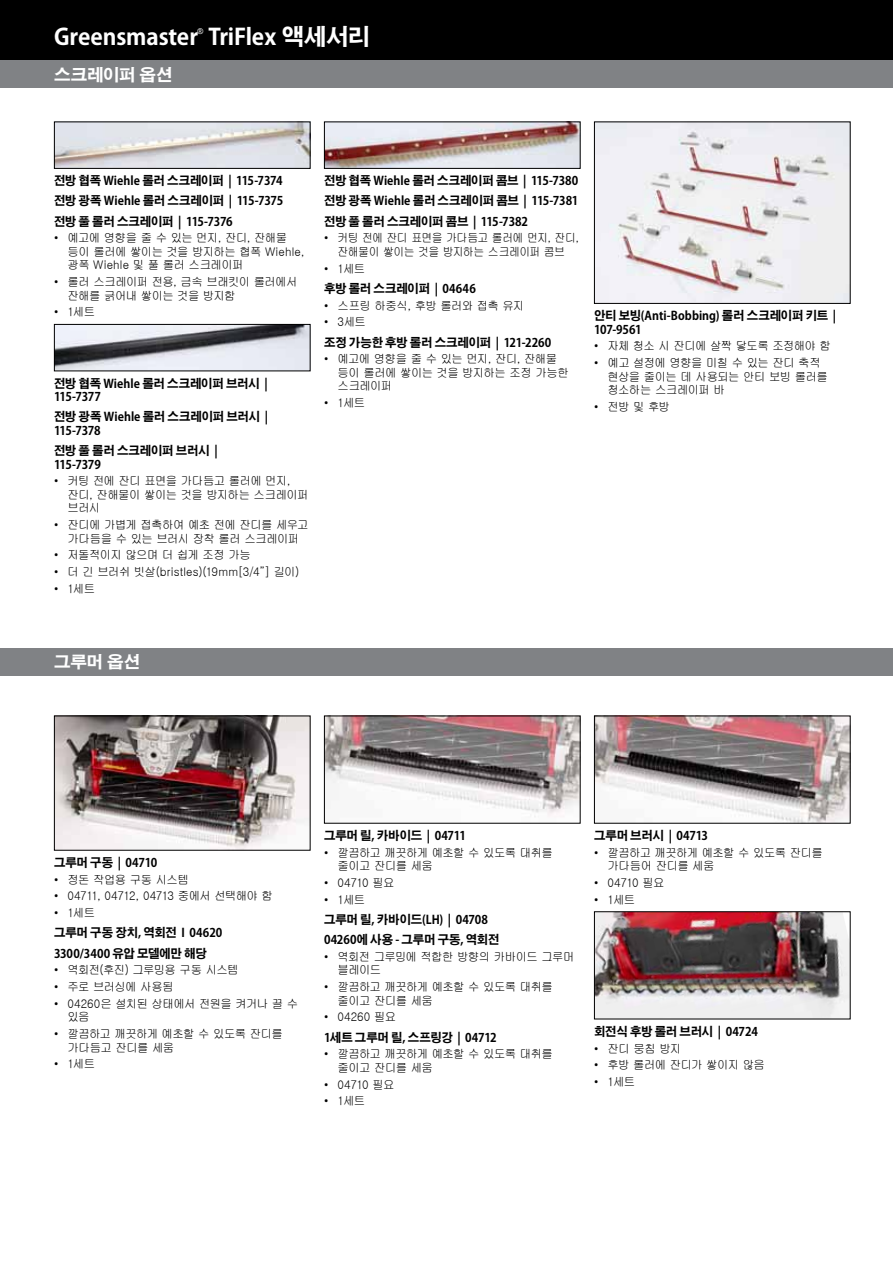
<style>
.page{position:relative;width:893px;height:1263px;background:#fff}
.page>*{position:absolute;margin:0;border:0;box-sizing:border-box;transform-origin:0 0}
.t1{font:700 22.5px "Adobe Gothic Std";letter-spacing:-.005em;color:#fff}
.t2{font:700 16.5px "Adobe Gothic Std";letter-spacing:-.005em;color:#fff}
.t3{font:12px/13.5px "Gulim";letter-spacing:-.055em;color:#000;scale:.95 1}
.t4{font:700 12px/20.2px "Adobe Gothic Std";letter-spacing:-.015em;color:#000;scale:.95 1}
.t5{font:12px "Gulim";letter-spacing:.01em;color:#000;scale:.95 1}
.t6{font:700 12px "Adobe Gothic Std";letter-spacing:.005em;color:#000;scale:.95 1}
.t7{font:7.8px "Arial";color:#fff}
</style>
<div class="page">
<div style="left:0;top:0;width:893px;height:61px;background:#000"></div>
<div style="left:0;top:61px;width:893px;height:27px;background:#808285"></div>
<img style="left:56px;top:124px;width:252px;height:43px">
<div style="left:54px;top:122px;width:256px;height:47px;border:1px solid #000"></div>
<img style="left:596px;top:124px;width:252px;height:178px">
<div style="left:594px;top:122px;width:256px;height:182px;border:1px solid #000"></div>
<img style="left:56px;top:326px;width:252px;height:43px">
<div style="left:54px;top:324px;width:256px;height:47px;border:1px solid #000"></div>
<img style="left:326px;top:124px;width:252px;height:43px">
<div style="left:324px;top:122px;width:256px;height:47px;border:1px solid #000"></div>
<img style="left:56px;top:718px;width:252px;height:130px">
<div style="left:54px;top:716px;width:256px;height:134px;border:1px solid #000"></div>
<img style="left:326px;top:718px;width:252px;height:99px">
<div style="left:0;top:648px;width:893px;height:27px;background:#808285"></div>
<img style="left:596px;top:718px;width:252px;height:104px">
<img style="left:596px;top:913px;width:252px;height:104px">
<div style="left:594px;top:911px;width:256px;height:108px;border:1px solid #000"></div>
<h1 class="t1" style="left:54px;top:23px;width:146px">Greensmaster</h1>
<p class="t7" style="left:197px;top:26px;width:7px">®</p>
<h1 class="t1" style="left:209px;top:23px;width:163px">TriFlex 액세서리</h1>
<h2 class="t2" style="left:54px;top:65px;width:120px">스크레이퍼 옵션</h2>
<p class="t4" style="left:54px;top:171px;width:243px;text-align:justify">전방 협폭 Wiehle 롤러 스크레이퍼 | 115-7374 전방 광폭 Wiehle 롤러 스크레이퍼 | 115-7375 전방 풀 롤러 스크레이퍼 | 115-7376</p>
<p class="t3" style="left:67px;top:231px;width:251px;text-indent:-13px">• 예고에 영향을 줄 수 있는 먼지, 잔디, 잔해물 등이 롤러에 쌓이는 것을 방지하는 협폭 Wiehle, 광폭 Wiehle 및 풀 롤러 스크레이퍼</p>
<p class="t3" style="left:68px;top:275px;width:243px;text-indent:-14px">• 롤러 스크레이퍼 전용, 금속 브래킷이 롤러에서 잔해를 긁어내 쌓이는 것을 방지함</p>
<p class="t3" style="left:54px;top:305px;width:45px">• 1세트</p>
<p class="t4" style="left:54px;top:377px;width:227px;line-height:13.5px">전방 협폭 Wiehle 롤러 스크레이퍼 브러시 |<br>115-7377</p>
<p class="t4" style="left:54px;top:411px;width:227px;line-height:13.5px">전방 광폭 Wiehle 롤러 스크레이퍼 브러시 |<br>115-7378</p>
<p class="t4" style="left:54px;top:444px;width:174px;line-height:13.5px">전방 풀 롤러 스크레이퍼 브러시 |<br>115-7379</p>
<p class="t3" style="left:68px;top:474px;width:255px;text-indent:-13px">• 커팅 전에 잔디 표면을 가다듬고 롤러에 먼지, 잔디, 잔해물이 쌓이는 것을 방지하는 스크레이퍼 브러시</p>
<p class="t3" style="left:54px;top:518px;width:269px;text-align:center">• 잔디에 가볍게 접촉하여 예초 전에 잔디를 세우고 가다듬을 수 있는 브러시 장착 롤러 스크레이퍼</p>
<p class="t3" style="left:54px;top:548px;width:209px">• 저돌적이지 않으며 더 쉽게 조정 가능</p>
<p class="t5" style="left:54px;top:566px;width:260px">• 더 긴 브러쉬 빗살(bristles)(19mm[3/4”] 길이)</p>
<p class="t3" style="left:54px;top:582px;width:45px">• 1세트</p>
<p class="t4" style="left:324px;top:171px;width:269px;text-align:justify">전방 협폭 Wiehle 롤러 스크레이퍼 콤브 | 115-7380 전방 광폭 Wiehle 롤러 스크레이퍼 콤브 | 115-7381 전방 풀 롤러 스크레이퍼 콤브 | 115-7382</p>
<p class="t3" style="left:324px;top:231px;width:270px;text-align:center">• 커팅 전에 잔디 표면을 가다듬고 롤러에 먼지, 잔디, 잔해물이 쌓이는 것을 방지하는 스크레이퍼 콤브</p>
<p class="t3" style="left:324px;top:262px;width:45px">• 1세트</p>
<p class="t6" style="left:324px;top:281px;width:161px">후방 롤러 스크레이퍼 | 04646</p>
<p class="t3" style="left:324px;top:299px;width:212px">• 스프링 하중식, 후방 롤러와 접촉 유지</p>
<p class="t3" style="left:324px;top:315px;width:46px">• 3세트</p>
<p class="t4" style="left:324px;top:332px;width:241px">조정 가능한 후방 롤러 스크레이퍼 | 121-2260</p>
<p class="t3" style="left:337px;top:352px;width:245px;text-indent:-13px">• 예고에 영향을 줄 수 있는 먼지, 잔디, 잔해물 등이 롤러에 쌓이는 것을 방지하는 조정 가능한 스크레이퍼</p>
<p class="t3" style="left:324px;top:396px;width:45px">• 1세트</p>
<p class="t4" style="left:594px;top:309px;width:256px;line-height:13.5px">안티 보빙(Anti-Bobbing) 롤러 스크레이퍼 키트 |<br>107-9561</p>
<p class="t3" style="left:594px;top:339px;width:251px">• 자체 청소 시 잔디에 살짝 닿도록 조정해야 함</p>
<p class="t3" style="left:607px;top:356px;width:233px;text-indent:-13px">• 예고 설정에 영향을 미칠 수 있는 잔디 축적 현상을 줄이는 데 사용되는 안티 보빙 롤러를 청소하는 스크레이퍼 바</p>
<p class="t3" style="left:594px;top:400px;width:82px">• 전방 및 후방</p>
<h2 class="t2" style="left:54px;top:652px;width:88px">그루머 옵션</h2>
<p class="t4" style="left:54px;top:853px;width:110px">그루머 구동 | 04710</p>
<p class="t3" style="left:54px;top:873px;width:143px">• 정돈 작업용 구동 시스템</p>
<p class="t3" style="left:54px;top:889px;width:232px">• 04711, 04712, 04713 중에서 선택해야 함</p>
<p class="t3" style="left:54px;top:906px;width:45px">• 1세트</p>
<p class="t4" style="left:54px;top:923px;width:179px">그루머 구동 장치, 역회전 I 04620<br>3300/3400 유압 모델에만 해당</p>
<p class="t3" style="left:54px;top:963px;width:196px">• 역회전(후진) 그루밍용 구동 시스템</p>
<p class="t3" style="left:54px;top:980px;width:128px">• 주로 브러싱에 사용됨</p>
<p class="t3" style="left:68px;top:997px;width:244px;text-indent:-14px">• 04260은 설치된 상태에서 전원을 켜거나 끌 수 있음</p>
<p class="t3" style="left:68px;top:1027px;width:228px;text-indent:-13px">• 깔끔하고 깨끗하게 예초할 수 있도록 잔디를 가다듬고 잔디를 세움</p>
<p class="t3" style="left:54px;top:1057px;width:45px">• 1세트</p>
<p class="t4" style="left:324px;top:826px;width:151px">그루머 릴, 카바이드 | 04711</p>
<p class="t3" style="left:338px;top:846px;width:228px;text-indent:-13px">• 깔끔하고 깨끗하게 예초할 수 있도록 대취를 줄이고 잔디를 세움</p>
<p class="t3" style="left:324px;top:876px;width:76px">• 04710 필요</p>
<p class="t3" style="left:324px;top:893px;width:45px">• 1세트</p>
<p class="t4" style="left:324px;top:910px;width:186px">그루머 릴, 카바이드(LH) | 04708<br>04260에 사용 - 그루머 구동, 역회전</p>
<p class="t3" style="left:338px;top:950px;width:251px;text-indent:-13px">• 역회전 그루밍에 적합한 방향의 카바이드 그루머 블레이드</p>
<p class="t3" style="left:338px;top:980px;width:228px;text-indent:-13px">• 깔끔하고 깨끗하게 예초할 수 있도록 대취를 줄이고 잔디를 세움</p>
<p class="t3" style="left:324px;top:1010px;width:77px">• 04260 필요</p>
<p class="t4" style="left:324px;top:1027px;width:183px">1세트 그루머 릴, 스프링강 | 04712</p>
<p class="t3" style="left:338px;top:1047px;width:228px;text-indent:-13px">• 깔끔하고 깨끗하게 예초할 수 있도록 대취를 줄이고 잔디를 세움</p>
<p class="t3" style="left:324px;top:1078px;width:76px">• 04710 필요</p>
<p class="t3" style="left:324px;top:1094px;width:45px">• 1세트</p>
<p class="t4" style="left:594px;top:826px;width:122px">그루머 브러시 | 04713</p>
<p class="t3" style="left:608px;top:846px;width:228px;text-indent:-13px">• 깔끔하고 깨끗하게 예초할 수 있도록 잔디를 가다듬어 잔디를 세움</p>
<p class="t3" style="left:594px;top:876px;width:76px">• 04710 필요</p>
<p class="t3" style="left:594px;top:893px;width:45px">• 1세트</p>
<p class="t4" style="left:594px;top:1021px;width:174px">회전식 후방 롤러 브러시 | 04724</p>
<p class="t3" style="left:594px;top:1041px;width:93px">• 잔디 뭉침 방지</p>
<p class="t3" style="left:594px;top:1058px;width:181px">• 후방 롤러에 잔디가 쌓이지 않음</p>
<p class="t3" style="left:594px;top:1075px;width:45px">• 1세트</p>
</div>
